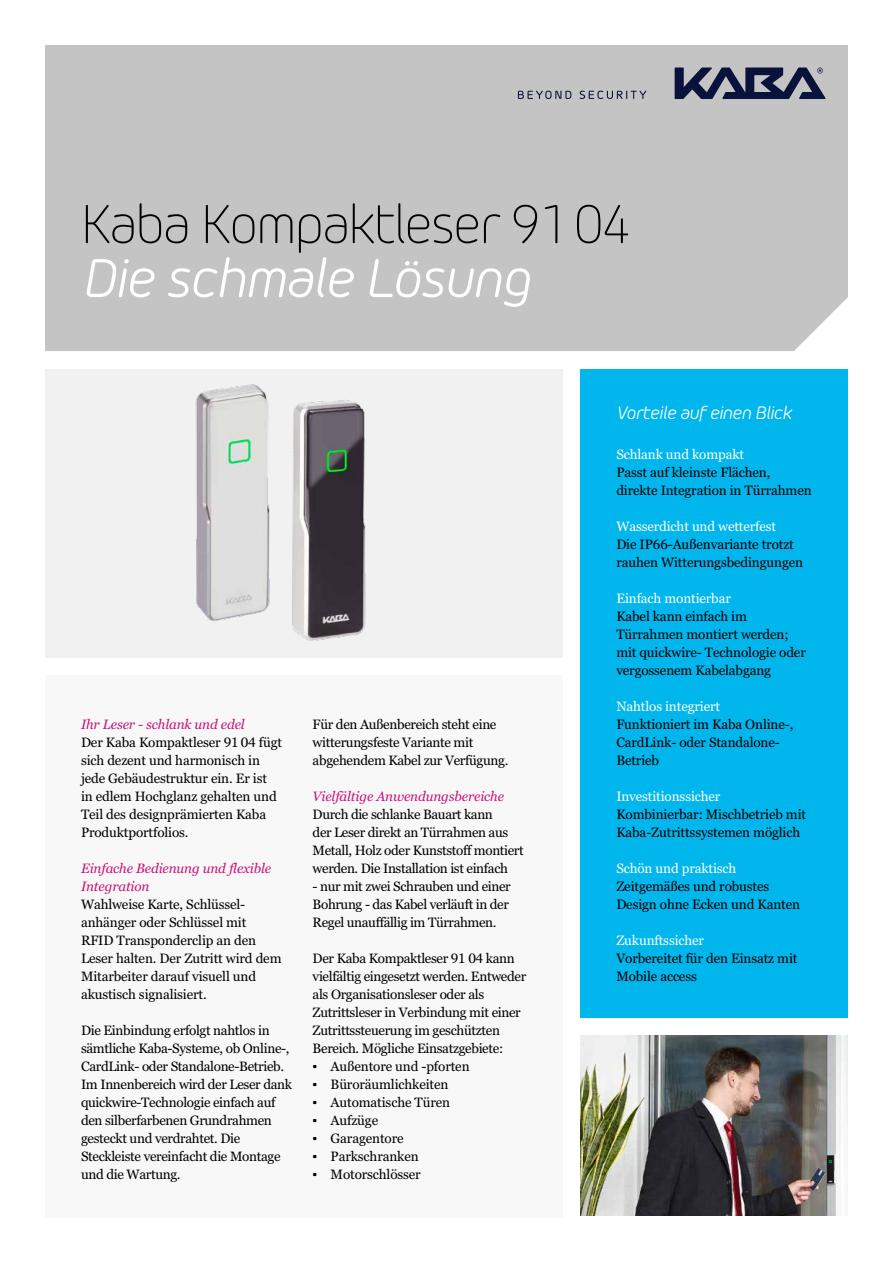
<style>
.page{position:relative;width:893px;height:1263px;background:#fff}
.page>*{position:absolute;margin:0;border:0;box-sizing:border-box;transform-origin:0 0}
.t1{font:300 54px "Morebi Rounded";letter-spacing:-.03em;color:#000}
.t2{font:italic 54px "Morebi Rounded";letter-spacing:-.03em;color:#fff}
.t3{font:italic 18px "Morebi Rounded";letter-spacing:-.03em;color:#fff}
.t4{font:13.5px/18px "Georgia Pro";letter-spacing:-.01em;color:#000}
.t5{font:13.5px/18px "Georgia Pro";letter-spacing:-.03em;color:#000}
.t6{font:13.5px "Georgia Pro";letter-spacing:-.01em;color:#fff}
.t7{font:italic 13.5px/18px "Georgia Pro";letter-spacing:-.01em;color:#c9137a}
</style>
<div class="page">
<div style="left:45px;top:45px;width:803px;height:306px;background:#c5c4c5"></div>
<div style="left:45px;top:369px;width:517px;height:288px;background:#f2f1f2"></div>
<img style="left:195px;top:384px;width:171px;height:257px">
<img style="left:580px;top:1035px;width:268px;height:180px">
<div style="left:45px;top:675px;width:517px;height:543px;background:#f9f8f9"></div>
<div style="left:580px;top:369px;width:268px;height:648px;background:#00b6ed"></div>
<svg style="left:675px;top:68px;width:150px;height:31px"></svg>
<svg style="left:518px;top:91px;width:128px;height:8px"></svg>
<h1 class="t1" style="left:81px;top:188px;width:552px">Kaba Kompaktleser 9104</h1>
<h1 class="t2" style="left:81px;top:239px;width:451px">Die schmale Lösung</h1>
<p class="t7" style="left:81px;top:716px;width:165px">Ihr Leser - schlank und edel</p>
<p class="t4" style="left:81px;top:734px;width:203px">Der Kaba Kompaktleser 91 04 fügt sich dezent und harmonisch in jede Gebäudestruktur ein. Er ist in edlem Hochglanz gehalten und<br>Teil des designprämierten Kaba<br>Produktportfolios.</p>
<p class="t7" style="left:81px;top:860px;width:192px">Einfache Bedienung und flexible<br>Integration</p>
<p class="t4" style="left:81px;top:896px;width:202px">Wahlweise Karte, Schlüssel&shy;anhänger oder Schlüssel mit<br>RFID Transponderclip an den<br>Leser halten. Der Zutritt wird dem<br>Mitarbeiter darauf visuell und akustisch signalisiert.</p>
<p class="t4" style="left:81px;top:1022px;width:213px">Die Einbindung erfolgt nahtlos in sämtliche Kaba-Systeme, ob Online-, CardLink- oder Standalone-Betrieb.<br>Im Innenbereich wird der Leser dank quickwire-Technologie einfach auf den silberfarbenen Grundrahmen gesteckt und verdrahtet. Die Steckleiste vereinfacht die Montage und die Wartung.</p>
<p class="t4" style="left:313px;top:716px;width:197px">Für den Außenbereich steht eine witterungsfeste Variante mit abgehendem Kabel zur Verfügung.</p>
<p class="t7" style="left:313px;top:788px;width:193px">Vielfältige Anwendungsbereiche</p>
<p class="t5" style="left:313px;top:806px;width:213px">Durch die schlanke Bauart kann<br>der Leser direkt an Türrahmen aus Metall, Holz oder Kunststoff montiert werden. Die Installation ist einfach</p>
<p class="t5" style="left:313px;top:878px;width:200px">- nur mit zwei Schrauben und einer<br>Bohrung - das Kabel verläuft in der<br>Regel unauffällig im Türrahmen.</p>
<p class="t4" style="left:313px;top:950px;width:215px">Der Kaba Kompaktleser 91 04 kann vielfältig eingesetzt werden. Entweder als Organisationsleser oder als Zutrittsleser in Verbindung mit einer Zutrittssteuerung im geschützten Bereich. Mögliche Einsatzgebiete:</p>
<p class="t4" style="left:313px;top:1058px;width:158px">▪ Außentore und -pforten</p>
<p class="t4" style="left:313px;top:1076px;width:137px">▪ Büroräumlichkeiten</p>
<p class="t4" style="left:313px;top:1094px;width:139px">▪ Automatische Türen</p>
<p class="t4" style="left:313px;top:1112px;width:67px">▪ Aufzüge</p>
<p class="t4" style="left:313px;top:1130px;width:92px">▪ Garagentore</p>
<p class="t4" style="left:313px;top:1148px;width:108px">▪ Parkschranken</p>
<p class="t4" style="left:313px;top:1166px;width:110px">▪ Motorschlösser</p>
<h2 class="t3" style="left:616px;top:400px;width:177px">Vorteile auf einen Blick</h2>
<p class="t6" style="left:616px;top:447px;width:129px">Schlank und kompakt</p>
<p class="t4" style="left:616px;top:464px;width:197px">Passt auf kleinste Flächen, direkte Integration in Türrahmen</p>
<p class="t6" style="left:616px;top:519px;width:161px">Wasserdicht und wetterfest</p>
<p class="t4" style="left:616px;top:536px;width:188px">Die IP66-Außenvariante trotzt rauhen Witterungsbedingungen</p>
<p class="t6" style="left:616px;top:591px;width:116px">Einfach montierbar</p>
<p class="t4" style="left:616px;top:608px;width:191px">Kabel kann einfach im<br>Türrahmen montiert werden; mit quickwire- Technologie oder vergossenem Kabelabgang</p>
<p class="t6" style="left:616px;top:699px;width:105px">Nahtlos integriert</p>
<p class="t4" style="left:616px;top:716px;width:178px">Funktioniert im Kaba Online-,<br>CardLink- oder Standalone-<br>Betrieb</p>
<p class="t6" style="left:616px;top:789px;width:106px">Investitionssicher</p>
<p class="t4" style="left:616px;top:806px;width:191px">Kombinierbar: Mischbetrieb mit<br>Kaba-Zutrittssystemen möglich</p>
<p class="t6" style="left:616px;top:861px;width:122px">Schön und praktisch</p>
<p class="t4" style="left:616px;top:878px;width:185px">Zeitgemäßes und robustes<br>Design ohne Ecken und Kanten</p>
<p class="t6" style="left:616px;top:933px;width:89px">Zukunftssicher</p>
<p class="t4" style="left:616px;top:950px;width:183px">Vorbereitet für den Einsatz mit<br>Mobile access</p>
</div>
